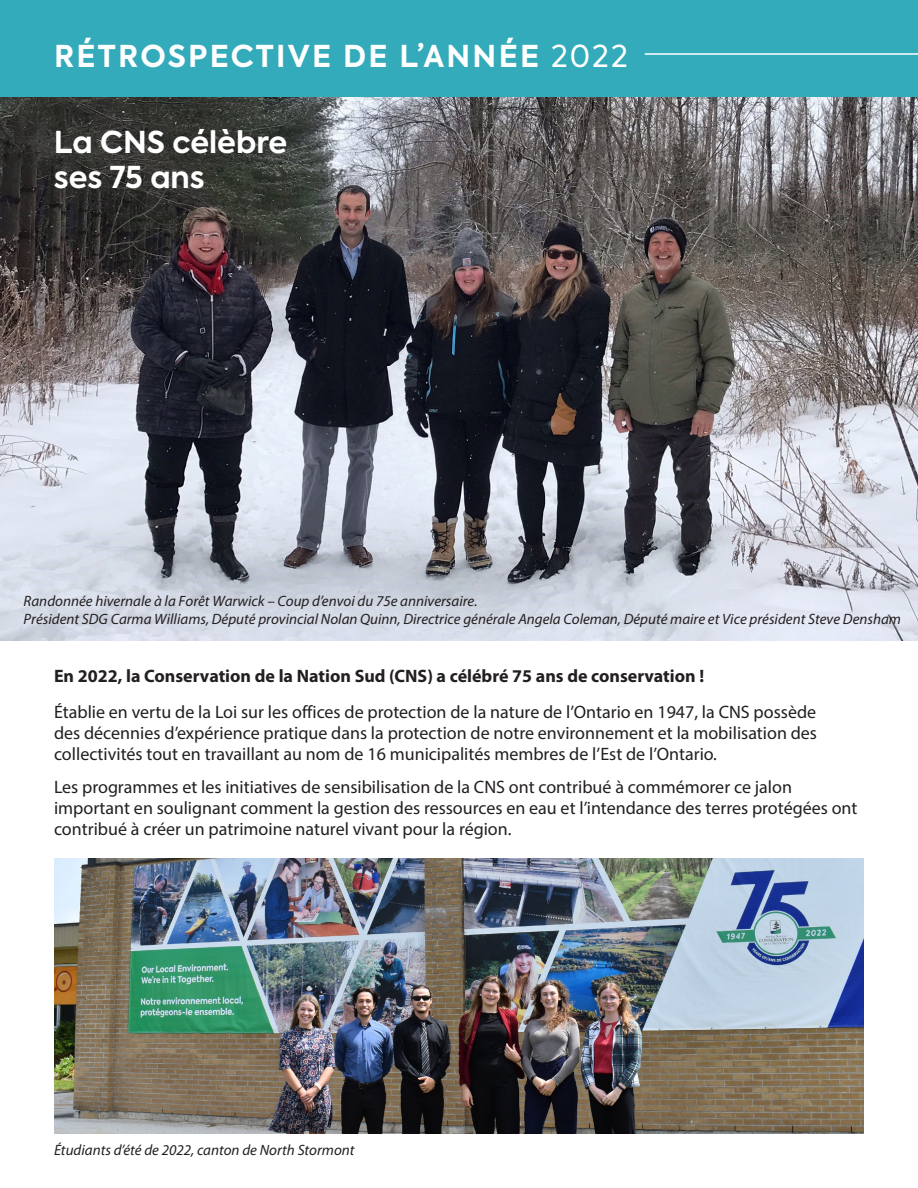
<style>
.page{position:relative;width:918px;height:1188px;background:#fff}
.page>*{position:absolute;margin:0;border:0;box-sizing:border-box;transform-origin:0 0}
.Header_Green{font:700 30px "Axiforma";letter-spacing:.07em;color:#fff}
.Header_Green-2{font:700 30px "Axiforma";color:#fff}
._11_13_Body{font:18px/21px "Myriad Pro";color:#231f20;text-align:justify}
._11_13_Body-2{font:700 18px "Myriad Pro";color:#231f20}
.Body_10_12{font:italic 15px/18px "Myriad Pro";color:#231f20}
.s1{font-weight:400}
</style>
<div class="page">
<img style="left:0;top:96px;width:918px;height:544px">
<div style="left:0;top:0;width:918px;height:96px;background:#33abba"></div>
<hr style="left:645px;top:53px;width:273px;height:2px;background:#fff">
<img style="left:54px;top:859px;width:810px;height:275px">
<p class="Header_Green" style="left:54px;top:35px;width:575px">RÉTROSPECTIVE DE L’ANNÉE <span class="s1">2022</span></p>
<p class="Header_Green-2" style="left:54px;top:122px;width:235px">La CNS célèbre</p>
<p class="Header_Green" style="left:54px;top:156px;width:152px">ses 75 ans</p>
<p class="Body_10_12" style="left:24px;top:591px;width:879px">Randonnée hivernale à la Forêt Warwick – Coup d’envoi du 75e anniversaire.<br>Président SDG Carma Williams, Député provincial Nolan Quinn, Directrice générale Angela Coleman, Député maire et Vice président Steve Densham</p>
<p class="_11_13_Body-2" style="left:54px;top:664px;width:652px">En 2022, la Conservation de la Nation Sud (CNS) a célébré 75 ans de conservation !</p>
<p class="_11_13_Body" style="left:54px;top:701px;width:765px">Établie en vertu de la Loi sur les offices de protection de la nature de l’Ontario en 1947, la CNS possède des décennies d’expérience pratique dans la protection de notre environnement et la mobilisation des collectivités tout en travaillant au nom de 16 municipalités membres de l’Est de l’Ontario.</p>
<p class="_11_13_Body" style="left:54px;top:776px;width:805px;text-align:left">Les programmes et les initiatives de sensibilisation de la CNS ont contribué à commémorer ce jalon important en soulignant comment la gestion des ressources en eau et l’intendance des terres protégées ont contribué à créer un patrimoine naturel vivant pour la région.</p>
<p class="Body_10_12" style="left:54px;top:1141px;width:302px">Étudiants d’été de 2022, canton de North Stormont</p>
</div>
